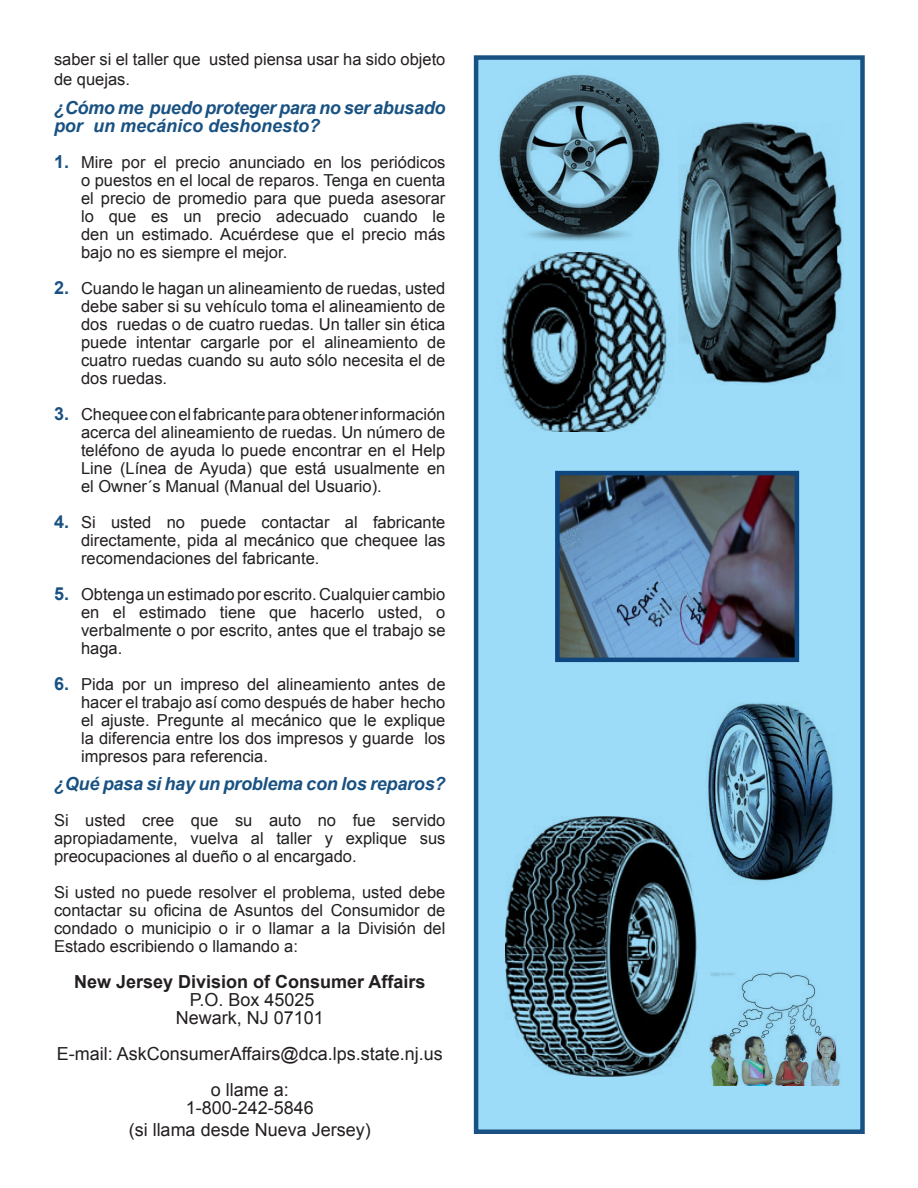
<style>
.page{position:relative;width:918px;height:1188px;background:#fff}
.page>*{position:absolute;margin:0;border:0;box-sizing:border-box;transform-origin:0 0}
.t1{font:18px/18px "Arial";color:#231f20;text-align:center}
.t2{font:italic 700 18px/18px "Arial";letter-spacing:-.01em;color:#195282}
.t3{font:700 18px "Arial";color:#231f20}
.t4{font:16.5px/18px "Arial";color:#231f20;text-align:justify}
.s1{font-weight:700;font-size:18px;color:#195282}
</style>
<div class="page">
<div style="left:474px;top:55px;width:391px;height:1079px;background:#9cdcf8;border:4px solid #195282"></div>
<img style="left:560px;top:476px;width:234px;height:181px">
<div style="left:555px;top:471px;width:244px;height:191px;border:4px solid #195282"></div>
<img style="left:499px;top:74px;width:161px;height:167px">
<img style="left:678px;top:123px;width:165px;height:261px">
<img style="left:506px;top:816px;width:192px;height:260px">
<img style="left:502px;top:252px;width:168px;height:180px">
<img style="left:696px;top:702px;width:139px;height:190px">
<img style="left:710px;top:972px;width:131px;height:113px">
<p class="t4" style="left:54px;top:50px;width:393px;line-height:19.5px">saber si el taller que usted piensa usar ha sido objeto de quejas.</p>
<p class="t2" style="left:54px;top:99px;width:393px">¿Cómo me puedo proteger para no ser abusado por un mecánico deshonesto?</p>
<p class="t4" style="left:81px;top:153px;width:366px;text-indent:-27px"><span class="s1">1.</span> Mire por el precio anunciado en los periódicos o puestos en el local de reparos. Tenga en cuenta el precio de promedio para que pueda asesorar lo que es un precio adecuado cuando le den un estimado. Acuérdese que el precio más bajo no es siempre el mejor.</p>
<p class="t4" style="left:81px;top:279px;width:366px;text-indent:-27px"><span class="s1">2.</span> Cuando le hagan un alineamiento de ruedas, usted debe saber si su vehículo toma el alineamiento de dos ruedas o de cuatro ruedas. Un taller sin ética puede intentar cargarle por el alineamiento de cuatro ruedas cuando su auto sólo necesita el de dos ruedas.</p>
<p class="t4" style="left:81px;top:405px;width:366px;text-indent:-27px"><span class="s1">3.</span> Chequee con el fabricante para obtener información acerca del alineamiento de ruedas. Un número de teléfono de ayuda lo puede encontrar en el Help Line (Línea de Ayuda) que está usualmente en el Owner´s Manual (Manual del Usuario).</p>
<p class="t4" style="left:81px;top:513px;width:366px;text-indent:-27px"><span class="s1">4.</span> Si usted no puede contactar al fabricante directamente, pida al mecánico que chequee las recomendaciones del fabricante.</p>
<p class="t4" style="left:81px;top:585px;width:366px;text-indent:-27px"><span class="s1">5.</span> Obtenga un estimado por escrito. Cualquier cambio en el estimado tiene que hacerlo usted, o verbalmente o por escrito, antes que el trabajo se haga.</p>
<p class="t4" style="left:81px;top:675px;width:366px;text-indent:-27px"><span class="s1">6.</span> Pida por un impreso del alineamiento antes de hacer el trabajo así como después de haber hecho el ajuste. Pregunte al mecánico que le explique la diferencia entre los dos impresos y guarde los impresos para referencia.</p>
<p class="t2" style="left:54px;top:776px;width:393px">¿Qué pasa si hay un problema con los reparos?</p>
<p class="t4" style="left:54px;top:812px;width:393px">Si usted cree que su auto no fue servido apropiadamente, vuelva al taller y explique sus preocupaciones al dueño o al encargado.</p>
<p class="t4" style="left:54px;top:884px;width:393px">Si usted no puede resolver el problema, usted debe contactar su oficina de Asuntos del Consumidor de condado o municipio o ir o llamar a la División del Estado escribiendo o llamando a:</p>
<p class="t3" style="left:74px;top:970px;width:353px">New Jersey Division of Consumer Affairs</p>
<p class="t1" style="left:176px;top:991px;width:150px">P.O. Box 45025<br>Newark, NJ 07101</p>
<p class="t1" style="left:57px;top:1036px;width:388px;line-height:36px">E-mail: AskConsumerAffairs@dca.lps.state.nj.us o llame a:</p>
<p class="t1" style="left:129px;top:1097px;width:244px;line-height:21.6px">1-800-242-5846<br>(si llama desde Nueva Jersey)</p>
</div>
